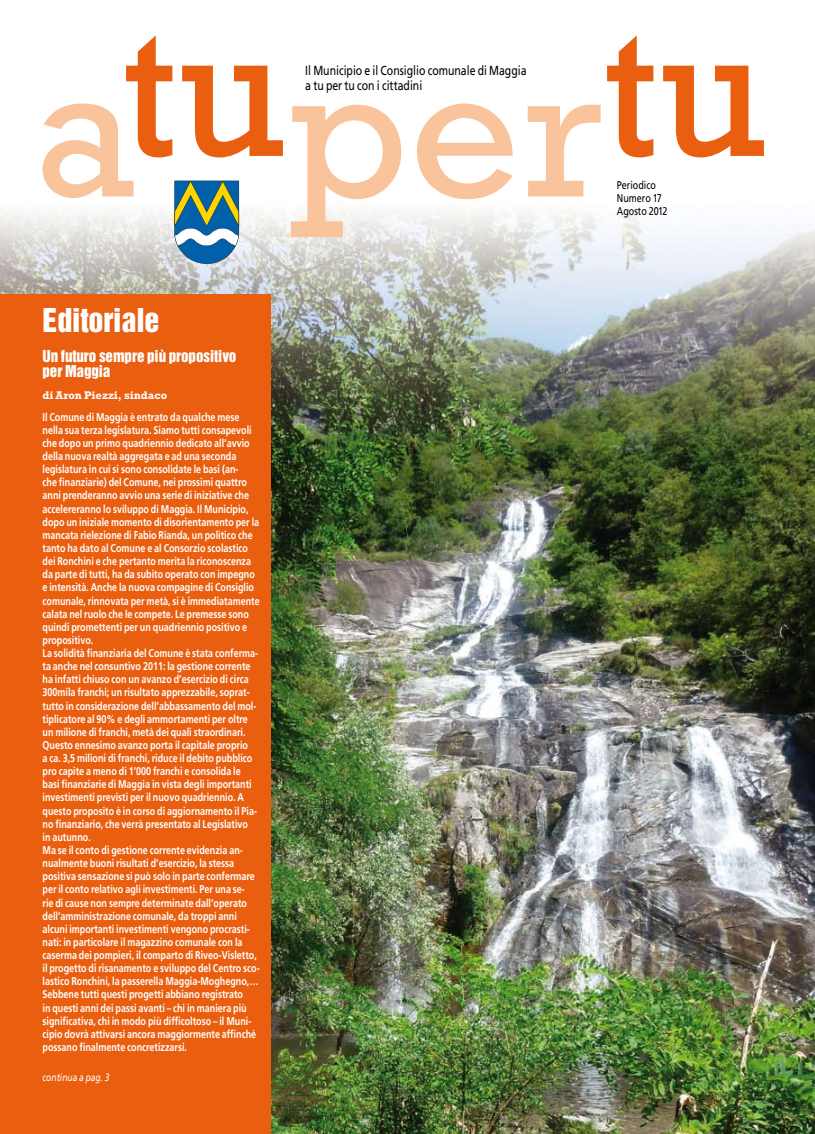
<style>
.page{position:relative;width:815px;height:1134px;background:#fff}
.page>*{position:absolute;margin:0;border:0;box-sizing:border-box;transform-origin:0 0}
.t1{font:30px "Helvetica Inserat LT Std";letter-spacing:-.005em;color:#fff}
.t2{font:15px/15px "Helvetica Inserat LT Std";letter-spacing:-.005em;color:#fff}
.t3{font:13.12px/15px "Frutiger LT Std";color:#000;scale:.8 1}
.t4{font:700 11.25px/13.1px "Frutiger LT Std";color:#fff;scale:.8 1}
.t5{font:11.25px/13.1px "Frutiger LT Std";color:#000;scale:.8 1}
.t6{font:700 11.25px "Rockwell Std";color:#fff}
.t7{font:italic 10.62px "Frutiger LT Std";color:#fff;scale:.8 1}
</style>
<div class="page">
<img style="left:0;top:199px;width:815px;height:935px">
<div style="left:0;top:294px;width:270px;height:840px;background:#e95e0f"></div>
<svg style="left:291px;top:105px;width:110px;height:132px"></svg>
<svg style="left:417px;top:104px;width:96px;height:95px"></svg>
<svg style="left:528px;top:105px;width:73px;height:91px"></svg>
<svg style="left:607px;top:35px;width:46px;height:122px"></svg>
<svg style="left:663px;top:66px;width:101px;height:91px"></svg>
<svg style="left:43px;top:35px;width:240px;height:229px"></svg>
<p class="t3" style="left:305px;top:63px;width:278px">Il Municipio e il Consiglio comunale di Maggia a tu per tu con i cittadini</p>
<h1 class="t1" style="left:43px;top:302px;width:118px">Editoriale</h1>
<h2 class="t2" style="left:43px;top:348px;width:195px">Un futuro sempre più propositivo per Maggia</h2>
<p class="t6" style="left:43px;top:389px;width:126px">di Aron Piezzi, sindaco</p>
<p class="t4" style="left:43px;top:410px;width:273px">Il Comune di Maggia è entrato da qualche mese nella sua terza legislatura. Siamo tutti consapevoli che dopo un primo quadriennio dedicato all’avvio della nuova realtà aggregata e ad una seconda legislatura in cui si sono consolidate le basi (an-<br>che finanziarie) del Comune, nei prossimi quattro anni prenderanno avvio una serie di iniziative che accelereranno lo sviluppo di Maggia. Il Municipio, dopo un iniziale momento di disorientamento per la mancata rielezione di Fabio Rianda, un politico che tanto ha dato al Comune e al Consorzio scolastico dei Ronchini e che pertanto merita la riconoscenza da parte di tutti, ha da subito operato con impegno e intensità. Anche la nuova compagine di Consiglio comunale, rinnovata per metà, si è immediatamente calata nel ruolo che le compete. Le premesse sono quindi promettenti per un quadriennio positivo e propositivo.<br>La solidità finanziaria del Comune è stata conferma&shy;ta anche nel consuntivo 2011: la gestione corrente ha infatti chiuso con un avanzo d’esercizio di circa 300mila franchi; un risultato apprezzabile, soprat&shy;tutto in considerazione dell’abbassamento del mol&shy;tiplicatore al 90% e degli ammortamenti per oltre un milione di franchi, metà dei quali straordinari.<br>Questo ennesimo avanzo porta il capitale proprio<br>a ca. 3,5 milioni di franchi, riduce il debito pubblico pro capite a meno di 1’000 franchi e consolida le basi finanziarie di Maggia in vista degli importanti investimenti previsti per il nuovo quadriennio. A questo proposito è in corso di aggiornamento il Pia&shy;no finanziario, che verrà presentato al Legislativo<br>in autunno.<br>Ma se il conto di gestione corrente evidenzia an&shy;nualmente buoni risultati d’esercizio, la stessa positiva sensazione si può solo in parte confermare per il conto relativo agli investimenti. Per una se-<br>rie di cause non sempre determinate dall’operato dell’amministrazione comunale, da troppi anni alcuni importanti investimenti vengono procrasti&shy;nati: in particolare il magazzino comunale con la caserma dei pompieri, il comparto di Riveo-Visletto, il progetto di risanamento e sviluppo del Centro sco&shy;lastico Ronchini, la passerella Maggia-Moghegno,… Sebbene tutti questi progetti abbiano registrato<br>in questi anni dei passi avanti – chi in maniera più significativa, chi in modo più difficoltoso – il Muni&shy;cipio dovrà attivarsi ancora maggiormente affinché possano finalmente concretizzarsi.</p>
<p class="t7" style="left:43px;top:1071px;width:85px">continua a pag. 3</p>
<p class="t5" style="left:617px;top:179px;width:65px">Periodico<br>Numero 17<br>Agosto 2012</p>
</div>
